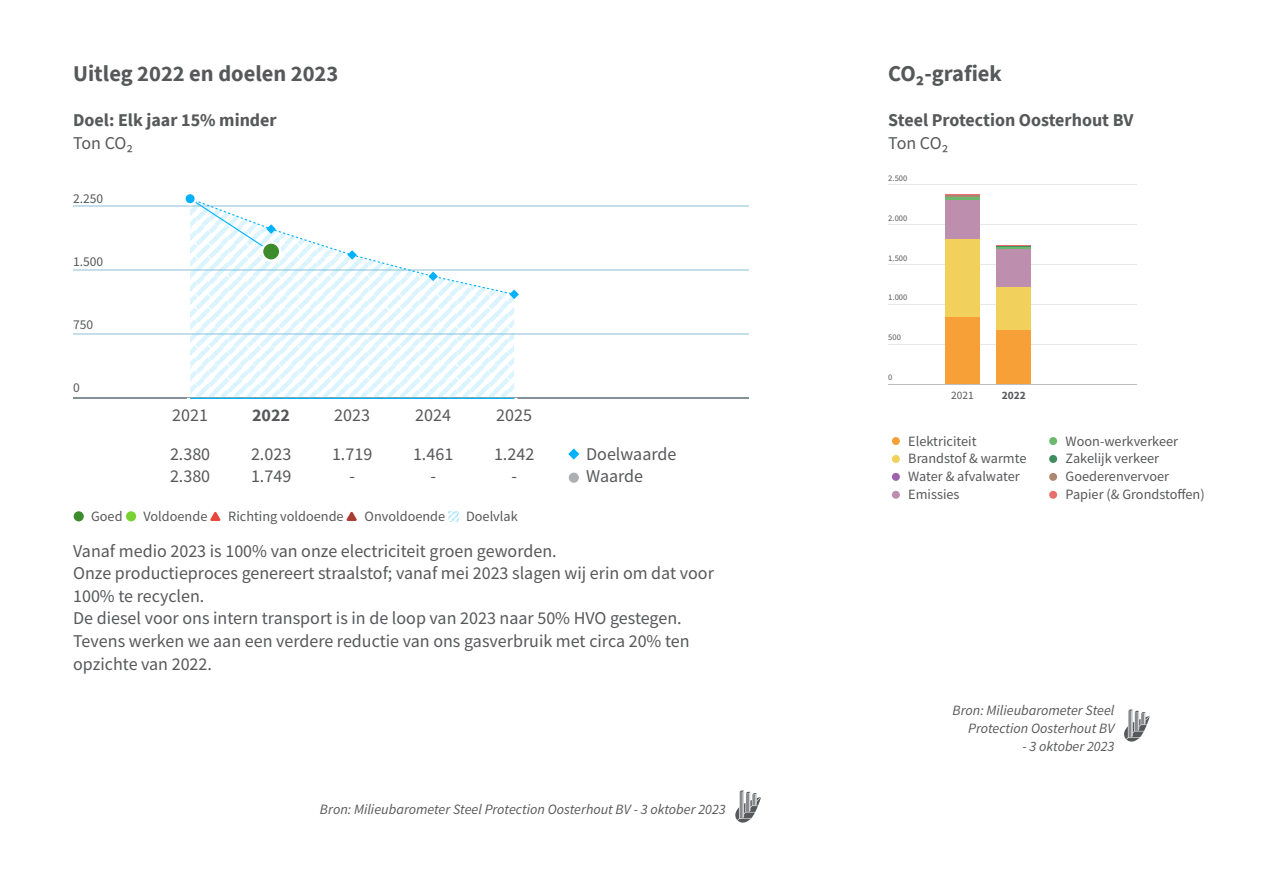
<style>
.page{position:relative;width:1263px;height:893px;background:#fff}
.page>*{position:absolute;margin:0;border:0;box-sizing:border-box;transform-origin:0 0}
.t1{font:700 22.5px "Source Sans Pro";color:#57585a}
.t2{font:18px/22.6px "Source Sans Pro";color:#57585a}
.t3{font:700 18px/22.6px "Source Sans Pro";color:#57585a}
.t4{font:14.25px/17.9px "Source Sans Pro";color:#57585a}
.t5{font:italic 14.25px/17.9px "Source Sans Pro";color:#57585a;text-align:right}
.t6{font:13.5px "Source Sans Pro";color:#57585a}
.t7{font:11.4px "Source Sans Pro";color:#57585a}
.t8{font:700 11.4px "Source Sans Pro";color:#57585a}
.t9{font:8.55px "Source Sans Pro";color:#57585a}
.s1{font-weight:400}
</style>
<div class="page">
<hr style="left:73px;top:398px;width:675px;height:1px;background:#829196">
<hr style="left:187px;top:398px;width:330px;height:1px;background:#fff">
<svg style="left:190px;top:299px;width:324px;height:100px"></svg>
<svg style="left:185px;top:201px;width:334px;height:98px"></svg>
<div style="left:183px;top:192px;width:14px;height:13px;background:#00b1fb;border:2px solid #fff;border-radius:50%"></div>
<svg style="left:261px;top:241px;width:20px;height:21px"></svg>
<svg style="left:568px;top:448px;width:11px;height:12px"></svg>
<div style="left:569px;top:473px;width:10px;height:10px;background:#aeafb3;border-radius:50%"></div>
<div style="left:74px;top:511px;width:10px;height:10px;background:#3c8c2b;border-radius:50%"></div>
<div style="left:126px;top:511px;width:10px;height:10px;background:#78d232;border-radius:50%"></div>
<svg style="left:210px;top:512px;width:11px;height:9px"></svg>
<svg style="left:347px;top:512px;width:10px;height:9px"></svg>
<svg style="left:449px;top:511px;width:10px;height:10px"></svg>
<svg style="left:735px;top:790px;width:26px;height:33px"></svg>
<div style="left:945px;top:316px;width:34px;height:68px;background:#f6a037"></div>
<div style="left:945px;top:239px;width:34px;height:77px;background:#f1d05b"></div>
<div style="left:945px;top:199px;width:34px;height:40px;background:#be8eaf"></div>
<hr style="left:945px;top:196px;width:34px;height:3px;background:#6bb86e">
<hr style="left:945px;top:195px;width:34px;height:1px;background:#e96f6d">
<div style="left:996px;top:330px;width:35px;height:54px;background:#f6a037"></div>
<div style="left:996px;top:286px;width:35px;height:44px;background:#f1d05b"></div>
<div style="left:996px;top:249px;width:35px;height:37px;background:#be8eaf"></div>
<hr style="left:996px;top:246px;width:35px;height:3px;background:#6bb86e">
<hr style="left:996px;top:245px;width:35px;height:1px;background:#e96f6d">
<hr style="left:888px;top:384px;width:249px;height:1px;background:#bcbdc0">
<div style="left:892px;top:437px;width:8px;height:8px;background:#f6a037;border-radius:50%"></div>
<div style="left:892px;top:455px;width:8px;height:8px;background:#f1d05b;border-radius:50%"></div>
<div style="left:892px;top:473px;width:8px;height:8px;background:#9e61ad;border-radius:50%"></div>
<div style="left:892px;top:491px;width:8px;height:8px;background:#be8eaf;border-radius:50%"></div>
<div style="left:1049px;top:437px;width:8px;height:8px;background:#6bb86e;border-radius:50%"></div>
<div style="left:1049px;top:455px;width:8px;height:8px;background:#3e8e5f;border-radius:50%"></div>
<div style="left:1049px;top:473px;width:8px;height:8px;background:#ac8772;border-radius:50%"></div>
<div style="left:1049px;top:491px;width:8px;height:8px;background:#e96f6d;border-radius:50%"></div>
<svg style="left:1124px;top:709px;width:26px;height:33px"></svg>
<p class="t1" style="left:73px;top:58px;width:267px">Uitleg 2022 en doelen 2023</p>
<p class="t3" style="left:73px;top:109px;width:205px">Doel: Elk jaar 15% minder<br><span class="s1">Ton CO₂</span></p>
<p class="t6" style="left:73px;top:190px;width:32px">2.250</p>
<p class="t6" style="left:73px;top:253px;width:32px">1.500</p>
<p class="t6" style="left:73px;top:316px;width:22px">750</p>
<p class="t6" style="left:73px;top:379px;width:8px">0</p>
<p class="t2" style="left:172px;top:404px;width:37px">2021</p>
<p class="t3" style="left:252px;top:404px;width:40px">2022</p>
<p class="t2" style="left:334px;top:404px;width:37px">2023</p>
<p class="t2" style="left:415px;top:404px;width:37px">2024</p>
<p class="t2" style="left:496px;top:404px;width:37px">2025</p>
<p class="t2" style="left:170px;top:442px;width:42px">2.380</p>
<p class="t2" style="left:251px;top:442px;width:42px">2.023</p>
<p class="t2" style="left:332px;top:442px;width:42px">1.719</p>
<p class="t2" style="left:413px;top:442px;width:42px">1.461</p>
<p class="t2" style="left:494px;top:442px;width:42px">1.242</p>
<p class="t2" style="left:586px;top:442px;width:92px">Doelwaarde</p>
<p class="t2" style="left:170px;top:465px;width:42px">2.380</p>
<p class="t2" style="left:251px;top:465px;width:42px">1.749</p>
<p class="t2" style="left:349px;top:465px;width:7px">-</p>
<p class="t2" style="left:430px;top:465px;width:7px">-</p>
<p class="t2" style="left:511px;top:465px;width:7px">-</p>
<p class="t2" style="left:586px;top:465px;width:58px">Waarde</p>
<p class="t4" style="left:91px;top:508px;width:33px">Goed</p>
<p class="t4" style="left:143px;top:508px;width:65px">Voldoende</p>
<p class="t4" style="left:228px;top:508px;width:117px">Richting voldoende</p>
<p class="t4" style="left:365px;top:508px;width:82px">Onvoldoende</p>
<p class="t4" style="left:466px;top:508px;width:53px">Doelvlak</p>
<p class="t2" style="left:73px;top:539px;width:642px">Vanaf medio 2023 is 100% van onze electriciteit groen geworden.<br>Onze productieproces genereert straalstof; vanaf mei 2023 slagen wij erin om dat voor 100% te recyclen.<br>De diesel voor ons intern transport is in de loop van 2023 naar 50% HVO gestegen.<br>Tevens werken we aan een verdere reductie van ons gasverbruik met circa 20% ten opzichte van 2022.</p>
<p class="t5" style="left:320px;top:800px;width:407px">Bron: Milieubarometer Steel Protection Oosterhout BV - 3 oktober 2023</p>
<p class="t1" style="left:888px;top:58px;width:115px">CO₂-grafiek</p>
<p class="t3" style="left:888px;top:109px;width:247px">Steel Protection Oosterhout BV<br><span class="s1">Ton CO₂</span></p>
<p class="t9" style="left:888px;top:172px;width:21px">2.500</p>
<p class="t9" style="left:888px;top:212px;width:21px">2.000</p>
<p class="t9" style="left:888px;top:252px;width:21px">1.500</p>
<p class="t9" style="left:888px;top:292px;width:21px">1.000</p>
<p class="t9" style="left:888px;top:332px;width:14px">500</p>
<p class="t9" style="left:888px;top:372px;width:6px">0</p>
<p class="t7" style="left:951px;top:388px;width:24px">2021</p>
<p class="t8" style="left:1002px;top:387px;width:26px">2022</p>
<p class="t4" style="left:908px;top:432px;width:120px">Elektriciteit<br>Brandstof &amp; warmte<br>Water &amp; afvalwater<br>Emissies</p>
<p class="t4" style="left:1065px;top:432px;width:141px">Woon-werkverkeer<br>Zakelijk verkeer<br>Goederenvervoer<br>Papier (&amp; Grondstoffen)</p>
<p class="t5" style="left:952px;top:701px;width:163px">Bron: Milieubarometer Steel<br>Protection Oosterhout BV</p>
<p class="t5" style="left:1023px;top:737px;width:93px">- 3 oktober 2023</p>
</div>
